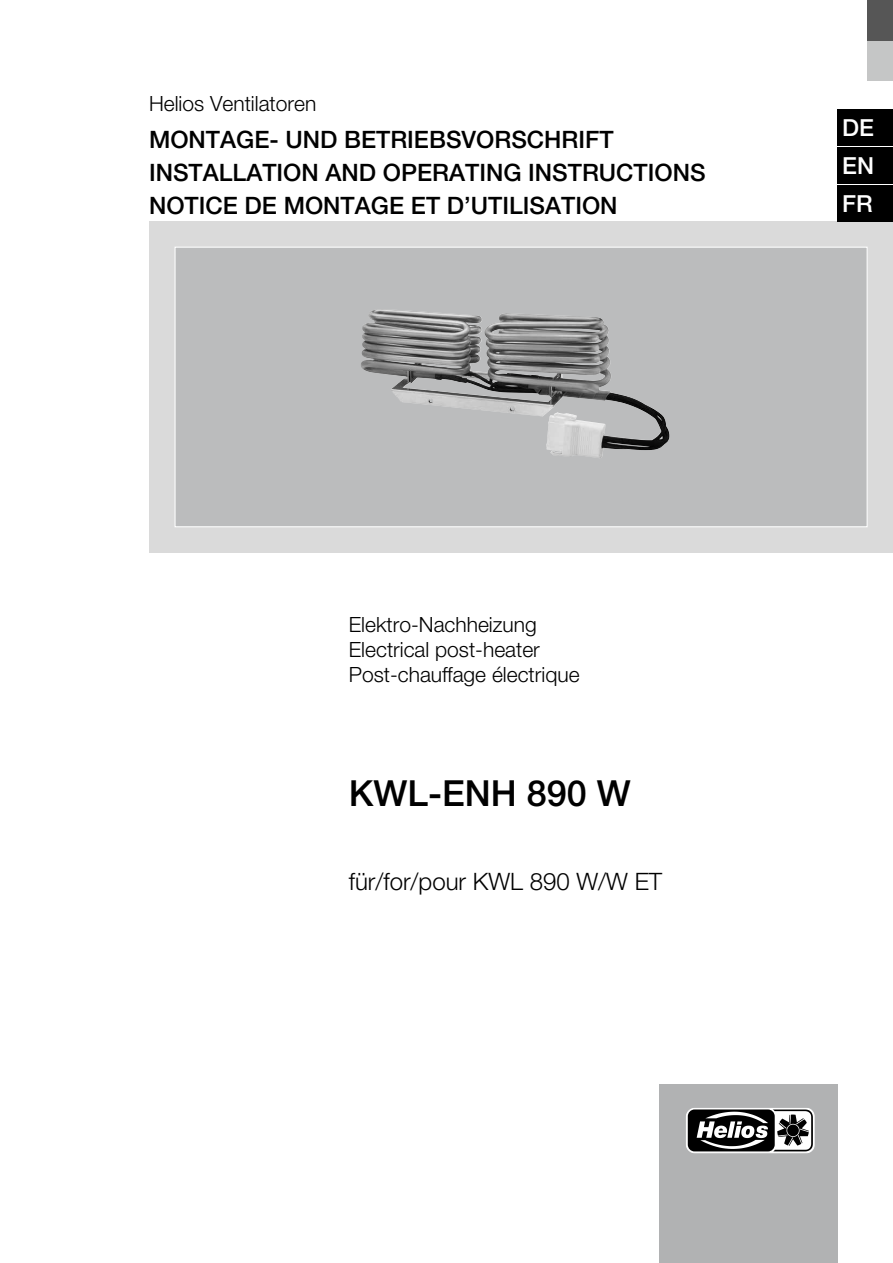
<style>
.page{position:relative;width:893px;height:1263px;background:#fff}
.page>*{position:absolute;margin:0;border:0;box-sizing:border-box;transform-origin:0 0}
.t1{font:500 36px "Helvetica Neue LTW1 G";color:#000}
.t2{font:500 24px/33px "Helvetica Neue LTW1 G";color:#000}
.t3{font:300 24px "Helvetica Neue LTW1 G";color:#000}
.t4{font:500 23.55px "Helvetica Neue LTW1 G";color:#fff}
.t5{font:300 21px/25.2px "Helvetica Neue LTW1 G";color:#000}
</style>
<div class="page">
<div style="left:149px;top:221px;width:744px;height:332px;background:#dadada"></div>
<div style="left:868px;top:0;width:25px;height:81px;background:#c5c6c6"></div>
<div style="left:868px;top:0;width:25px;height:40px;background:#565656"></div>
<div style="left:175px;top:247px;width:693px;height:280px;background:#bbbcbd;border:1px solid #fff"></div>
<div style="left:659px;top:1084px;width:179px;height:179px;background:#b1b2b3"></div>
<svg style="left:686px;top:1108px;width:128px;height:45px;background:#6d6d6d"></svg>
<img style="left:361px;top:311px;width:300px;height:139px">
<div style="left:838px;top:186px;width:55px;height:36px;background:#000"></div>
<div style="left:838px;top:147px;width:55px;height:36px;background:#000"></div>
<div style="left:838px;top:109px;width:55px;height:36px;background:#000"></div>
<p class="t5" style="left:149px;top:91px;width:169px">Helios Ventilatoren</p>
<p class="t2" style="left:149px;top:123px;width:558px">MONTAGE- UND BETRIEBSVORSCHRIFT<br>INSTALLATION AND OPERATING INSTRUCTIONS<br>NOTICE DE MONTAGE ET D’UTILISATION</p>
<p class="t4" style="left:842px;top:113px;width:33px">DE</p>
<p class="t4" style="left:842px;top:151px;width:33px">EN</p>
<p class="t4" style="left:842px;top:190px;width:32px">FR</p>
<p class="t5" style="left:349px;top:611px;width:232px">Elektro-Nachheizung<br>Electrical post-heater<br>Post-chauffage électrique</p>
<h1 class="t1" style="left:349px;top:771px;width:284px">KWL-ENH 890 W</h1>
<p class="t3" style="left:349px;top:867px;width:315px">für/for/pour KWL 890 W/W ET</p>
</div>
